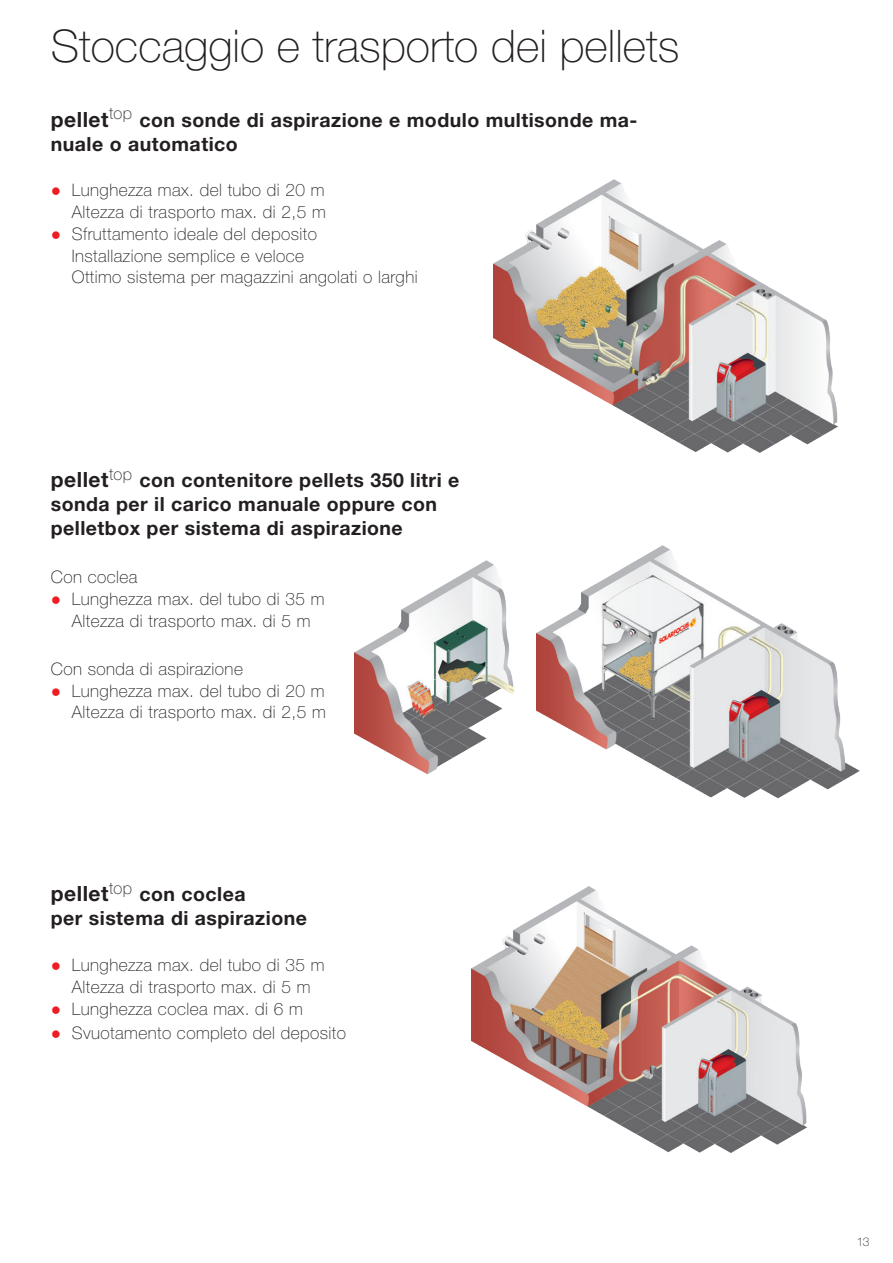
<style>
.page{position:relative;width:893px;height:1263px;background:#fff}
.page>*{position:absolute;margin:0;border:0;box-sizing:border-box;transform-origin:0 0}
.t1{font:100 45px "Helvetica Neue LT Pro";color:#231f20}
.t2{font:700 19.5px/24px "Helvetica Neue LT Pro";letter-spacing:.025em;color:#231f20}
.t3{font:100 17.25px/21.8px "Helvetica Neue LT Pro";letter-spacing:.025em;color:#231f20;text-align:right}
.t4{font:100 12px "Helvetica Neue LT Pro";color:#231f20}
.s1{font-size:21px}
.s2{font-family:"Verdana";font-weight:400;color:#ee1d23}
</style>
<div class="page">
<img style="left:471px;top:886px;width:336px;height:266px">
<img style="left:354px;top:560px;width:161px;height:215px">
<img style="left:537px;top:545px;width:323px;height:254px">
<img style="left:493px;top:180px;width:345px;height:273px">
<h1 class="t1" style="left:51px;top:19px;width:630px">Stoccaggio e trasporto dei pellets</h1>
<p class="t2" style="left:51px;top:107px;width:588px"><span class="s1">pellet</span><sup>top</sup> con sonde di aspirazione e modulo multisonde ma&shy;nuale o automatico</p>
<p class="t3" style="left:51px;top:179px;width:276px"><span class="s2">●</span> Lunghezza max. del tubo di 20 m<br>Altezza di trasporto max. di 2,5 m</p>
<p class="t3" style="left:72px;top:223px;width:347px;text-align:left;text-indent:-21px"><span class="s2">●</span> Sfruttamento ideale del deposito<br>Installazione semplice e veloce<br>Ottimo sistema per magazzini angolati o larghi</p>
<p class="t2" style="left:51px;top:468px;width:410px"><span class="s1">pellet</span><sup>top</sup> con contenitore pellets 350 litri e sonda per il carico manuale oppure con pelletbox per sistema di aspirazione</p>
<p class="t3" style="left:51px;top:566px;width:88px">Con coclea</p>
<p class="t3" style="left:51px;top:588px;width:275px;text-align:center"><span class="s2">●</span> Lunghezza max. del tubo di 35 m<br>Altezza di trasporto max. di 5 m</p>
<p class="t3" style="left:51px;top:658px;width:194px">Con sonda di aspirazione</p>
<p class="t3" style="left:51px;top:679px;width:276px"><span class="s2">●</span> Lunghezza max. del tubo di 20 m<br>Altezza di trasporto max. di 2,5 m</p>
<p class="t2" style="left:51px;top:882px;width:258px"><span class="s1">pellet</span><sup>top</sup> con coclea<br>per sistema di aspirazione</p>
<p class="t3" style="left:51px;top:954px;width:275px;text-align:center"><span class="s2">●</span> Lunghezza max. del tubo di 35 m<br>Altezza di trasporto max. di 5 m</p>
<p class="t3" style="left:51px;top:997px;width:253px"><span class="s2">●</span> Lunghezza coclea max. di 6 m</p>
<p class="t3" style="left:51px;top:1021px;width:297px"><span class="s2">●</span> Svuotamento completo del deposito</p>
<p class="t4" style="left:857px;top:1235px;width:14px">13</p>
</div>
